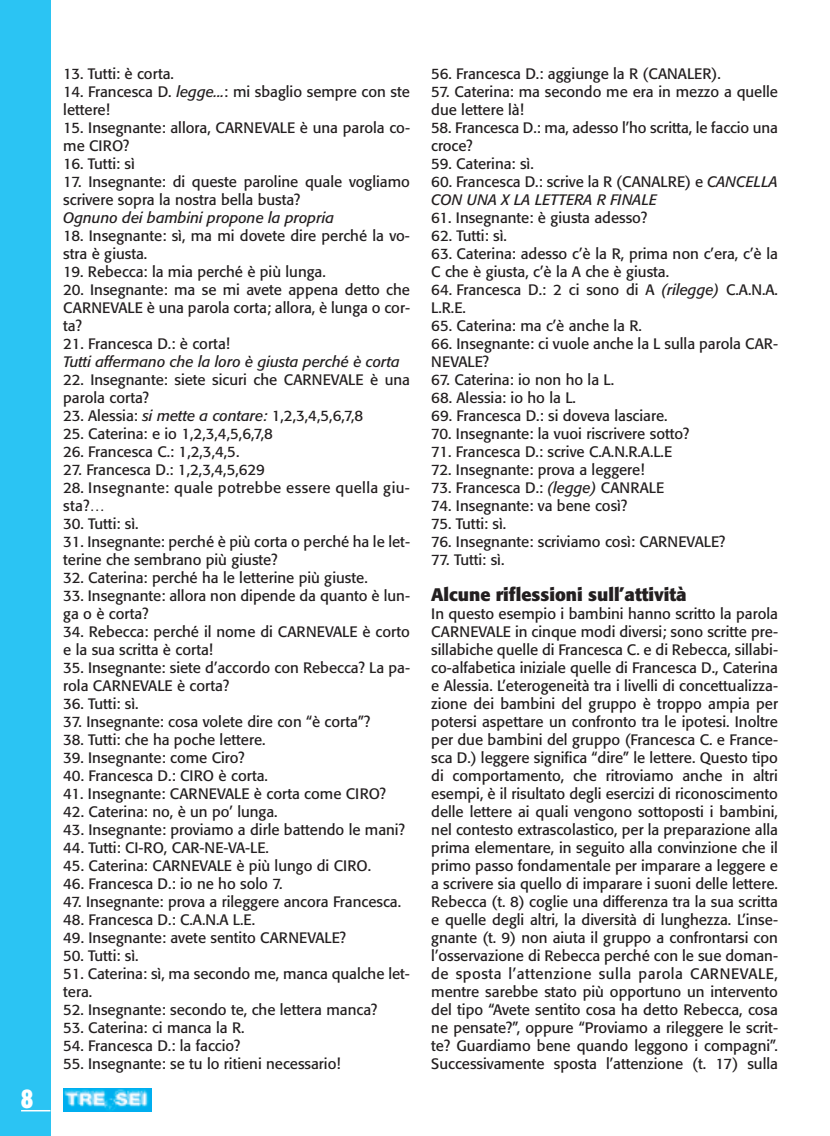
<style>
.page{position:relative;width:830px;height:1136px;background:#fff}
.page>*{position:absolute;margin:0;border:0;box-sizing:border-box;transform-origin:0 0}
.t1{font:700 26.85px "Formata";color:#fff;scale:.8 1}
.t2{font:700 18px "Formata";color:#231f20}
.t3{font:15px/18px "Formata";color:#231f20}
.t4{font:italic 15px "Formata";color:#231f20}
.t5{font:15px/18px "Formata";letter-spacing:.025em;color:#231f20}
.s1{font-style:italic}
</style>
<div class="page">
<div style="left:0;top:0;width:50px;height:1136px;background:#2bc4f3"></div>
<hr style="left:21px;top:1109px;width:29px;height:2px;background:#fff">
<img style="left:63px;top:1088px;width:88px;height:23px">
<h1 class="t1" style="left:21px;top:1086px;width:17px">8</h1>
<p class="t3" style="left:63px;top:66px;width:112px">13. Tutti: è corta.</p>
<p class="t3" style="left:63px;top:84px;width:348px">14. Francesca D. <span class="s1">legge...</span>: mi sbaglio sempre con ste lettere!</p>
<p class="t3" style="left:63px;top:120px;width:348px">15. Insegnante: allora, CARNEVALE è una parola co&shy;me CIRO?</p>
<p class="t3" style="left:63px;top:156px;width:73px">16. Tutti: sì</p>
<p class="t3" style="left:63px;top:174px;width:348px">17. Insegnante: di queste paroline quale vogliamo scrivere sopra la nostra bella busta?</p>
<p class="t4" style="left:63px;top:211px;width:272px">Ognuno dei bambini propone la propria</p>
<p class="t3" style="left:63px;top:228px;width:348px">18. Insegnante: sì, ma mi dovete dire perché la vo&shy;stra è giusta.</p>
<p class="t3" style="left:63px;top:264px;width:264px">19. Rebecca: la mia perché è più lunga.</p>
<p class="t3" style="left:63px;top:282px;width:348px;text-align:justify">20. Insegnante: ma se mi avete appena detto che CARNEVALE è una parola corta; allora, è lunga o cor&shy;ta?</p>
<p class="t3" style="left:63px;top:336px;width:168px">21. Francesca D.: è corta!</p>
<p class="t4" style="left:63px;top:355px;width:338px">Tutti affermano che la loro è giusta perché è corta</p>
<p class="t3" style="left:63px;top:372px;width:348px">22. Insegnante: siete sicuri che CARNEVALE è una parola corta?</p>
<p class="t3" style="left:63px;top:408px;width:301px">23. Alessia: <span class="s1">si mette a contare:</span> 1,2,3,4,5,6,7,8</p>
<p class="t3" style="left:63px;top:426px;width:211px">25. Caterina: e io 1,2,3,4,5,6,7,8</p>
<p class="t3" style="left:63px;top:444px;width:178px">26. Francesca C.: 1,2,3,4,5.</p>
<p class="t3" style="left:63px;top:462px;width:203px">27. Francesca D.: 1,2,3,4,5,629</p>
<p class="t5" style="left:63px;top:480px;width:348px">28. Insegnante: quale potrebbe essere quella giu&shy;sta?…</p>
<p class="t3" style="left:63px;top:516px;width:77px">30. Tutti: sì.</p>
<p class="t3" style="left:63px;top:534px;width:348px">31. Insegnante: perché è più corta o perché ha le let&shy;terine che sembrano più giuste?</p>
<p class="t3" style="left:63px;top:570px;width:306px">32. Caterina: perché ha le letterine più giuste.</p>
<p class="t3" style="left:63px;top:588px;width:348px">33. Insegnante: allora non dipende da quanto è lun&shy;ga o è corta?</p>
<p class="t3" style="left:63px;top:624px;width:348px">34. Rebecca: perché il nome di CARNEVALE è corto e la sua scritta è corta!</p>
<p class="t3" style="left:63px;top:660px;width:348px">35. Insegnante: siete d’accordo con Rebecca? La pa&shy;rola CARNEVALE è corta?</p>
<p class="t3" style="left:63px;top:696px;width:77px">36. Tutti: sì.</p>
<p class="t3" style="left:63px;top:714px;width:308px">37. Insegnante: cosa volete dire con “è corta”?</p>
<p class="t3" style="left:63px;top:732px;width:204px">38. Tutti: che ha poche lettere.</p>
<p class="t3" style="left:63px;top:750px;width:183px">39. Insegnante: come Ciro?</p>
<p class="t3" style="left:63px;top:768px;width:206px">40. Francesca D.: CIRO è corta.</p>
<p class="t3" style="left:63px;top:786px;width:324px">41. Insegnante: CARNEVALE è corta come CIRO?</p>
<p class="t3" style="left:63px;top:804px;width:216px">42. Caterina: no, è un po’ lunga.</p>
<p class="t3" style="left:63px;top:822px;width:343px">43. Insegnante: proviamo a dirle battendo le mani?</p>
<p class="t3" style="left:63px;top:840px;width:207px">44. Tutti: CI-RO, CAR-NE-VA-LE.</p>
<p class="t3" style="left:63px;top:858px;width:309px">45. Caterina: CARNEVALE è più lungo di CIRO.</p>
<p class="t3" style="left:63px;top:876px;width:221px">46. Francesca D.: io ne ho solo 7.</p>
<p class="t3" style="left:63px;top:894px;width:339px">47. Insegnante: prova a rileggere ancora Francesca.</p>
<p class="t3" style="left:63px;top:912px;width:193px">48. Francesca D.: C.A.N.A L.E.</p>
<p class="t3" style="left:63px;top:930px;width:284px">49. Insegnante: avete sentito CARNEVALE?</p>
<p class="t3" style="left:63px;top:948px;width:77px">50. Tutti: sì.</p>
<p class="t3" style="left:63px;top:966px;width:348px">51. Caterina: sì, ma secondo me, manca qualche let&shy;tera.</p>
<p class="t3" style="left:63px;top:1002px;width:316px">52. Insegnante: secondo te, che lettera manca?</p>
<p class="t3" style="left:63px;top:1020px;width:183px">53. Caterina: ci manca la R.</p>
<p class="t3" style="left:63px;top:1038px;width:179px">54. Francesca D.: la faccio?</p>
<p class="t3" style="left:63px;top:1056px;width:279px">55. Insegnante: se tu lo ritieni necessario!</p>
<p class="t3" style="left:431px;top:66px;width:291px">56. Francesca D.: aggiunge la R (CANALER).</p>
<p class="t3" style="left:431px;top:84px;width:348px">57. Caterina: ma secondo me era in mezzo a quelle due lettere là!</p>
<p class="t3" style="left:431px;top:120px;width:348px">58. Francesca D.: ma, adesso l’ho scritta, le faccio una croce?</p>
<p class="t3" style="left:431px;top:156px;width:104px">59. Caterina: sì.</p>
<p class="t3" style="left:431px;top:174px;width:348px">60. Francesca D.: scrive la R (CANALRE) e <span class="s1">CANCELLA<br>CON UNA X LA LETTERA R FINALE</span></p>
<p class="t3" style="left:431px;top:210px;width:217px">61. Insegnante: è giusta adesso?</p>
<p class="t3" style="left:431px;top:228px;width:77px">62. Tutti: sì.</p>
<p class="t3" style="left:431px;top:246px;width:348px">63. Caterina: adesso c’è la R, prima non c’era, c’è la<br>C che è giusta, c’è la A che è giusta.</p>
<p class="t3" style="left:431px;top:282px;width:348px">64. Francesca D.: 2 ci sono di A <span class="s1">(rilegge)</span> C.A.N.A.<br>L.R.E.</p>
<p class="t3" style="left:431px;top:318px;width:212px">65. Caterina: ma c’è anche la R.</p>
<p class="t3" style="left:431px;top:336px;width:348px">66. Insegnante: ci vuole anche la L sulla parola CAR-<br>NEVALE?</p>
<p class="t3" style="left:431px;top:372px;width:184px">67. Caterina: io non ho la L.</p>
<p class="t3" style="left:431px;top:390px;width:146px">68. Alessia: io ho la L.</p>
<p class="t3" style="left:431px;top:408px;width:238px">69. Francesca D.: si doveva lasciare.</p>
<p class="t3" style="left:431px;top:426px;width:260px">70. Insegnante: la vuoi riscrivere sotto?</p>
<p class="t3" style="left:431px;top:444px;width:242px">71. Francesca D.: scrive C.A.N.R.A.L.E</p>
<p class="t3" style="left:431px;top:462px;width:215px">72. Insegnante: prova a leggere!</p>
<p class="t3" style="left:431px;top:480px;width:234px">73. Francesca D.: <span class="s1">(legge)</span> CANRALE</p>
<p class="t3" style="left:431px;top:498px;width:197px">74. Insegnante: va bene così?</p>
<p class="t3" style="left:431px;top:516px;width:77px">75. Tutti: sì.</p>
<p class="t3" style="left:431px;top:534px;width:296px">76. Insegnante: scriviamo così: CARNEVALE?</p>
<p class="t3" style="left:431px;top:552px;width:75px">77. Tutti: sì.</p>
<p class="t2" style="left:431px;top:587px;width:257px">Alcune riflessioni sull’attività</p>
<p class="t3" style="left:431px;top:606px;width:348px;text-align:justify">In questo esempio i bambini hanno scritto la parola CARNEVALE in cinque modi diversi; sono scritte pre&shy;sillabiche quelle di Francesca C. e di Rebecca, sillabi&shy;co-alfabetica iniziale quelle di Francesca D., Caterina e Alessia. L’eterogeneità tra i livelli di concettualizza&shy;zione dei bambini del gruppo è troppo ampia per potersi aspettare un confronto tra le ipotesi. Inoltre per due bambini del gruppo (Francesca C. e France&shy;sca D.) leggere significa “dire” le lettere. Questo tipo di comportamento, che ritroviamo anche in altri esempi, è il risultato degli esercizi di riconoscimento delle lettere ai quali vengono sottoposti i bambini, nel contesto extrascolastico, per la preparazione alla prima elementare, in seguito alla convinzione che il primo passo fondamentale per imparare a leggere e a scrivere sia quello di imparare i suoni delle lettere.<br>Rebecca (t. 8) coglie una differenza tra la sua scritta e quelle degli altri, la diversità di lunghezza. L’inse&shy;gnante (t. 9) non aiuta il gruppo a confrontarsi con l’osservazione di Rebecca perché con le sue doman&shy;de sposta l’attenzione sulla parola CARNEVALE, mentre sarebbe stato più opportuno un intervento del tipo “Avete sentito cosa ha detto Rebecca, cosa ne pensate?”, oppure “Proviamo a rileggere le scrit&shy;te? Guardiamo bene quando leggono i compagni”.<br>Successivamente sposta l’attenzione (t. 17) sulla</p>
</div>
